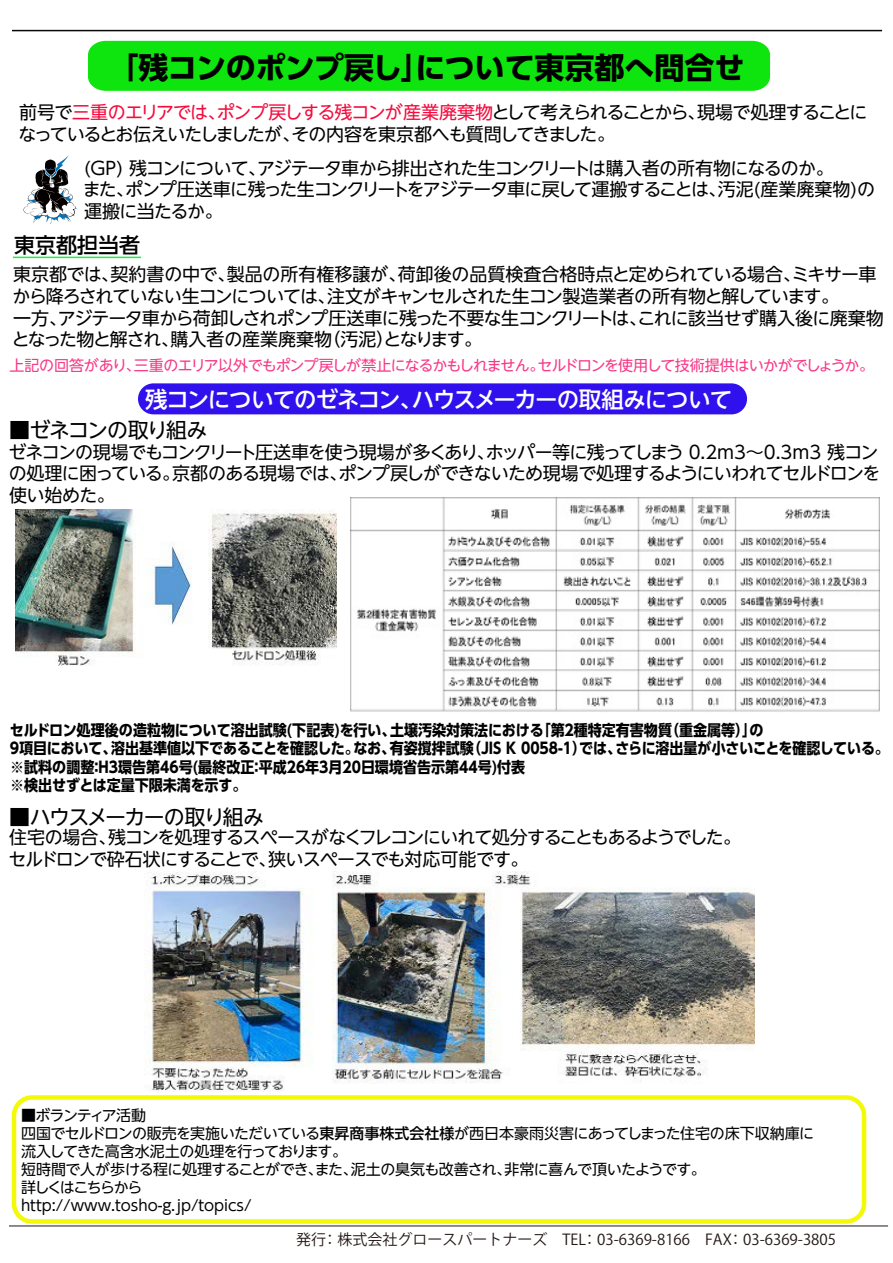
<style>
.page{position:relative;width:893px;height:1263px;background:#fff}
.page>*{position:absolute;margin:0;border:0;box-sizing:border-box;transform-origin:0 0}
.t1{font:700 30px "UD Shin Go Pro";letter-spacing:-.005em;color:#000}
.t2{font:500 22.5px "UD Shin Go NT Pro";letter-spacing:-.045em;color:#fff}
.t3{font:21px "UD Shin Go NT Pro";letter-spacing:-.085em;color:#000}
.t4{font:500 21px "UD Shin Go NT Pro";color:#000}
.t5{font:18px/21.6px "UD Shin Go NT Pro";letter-spacing:-.055em;color:#000}
.t6{font:700 15.45px/18.5px "UD Shin Go Pro";color:#000;scale:.91 1}
.t7{font:15px/18px "UD Shin Go NT Pro";letter-spacing:-.035em;color:#000}
.t8{font:15px "UD Shin Go NT Pro";letter-spacing:-.065em;color:#f73987}
.t9{font:15px "Gothic BBB Pro Medium 90 ms RKSJ H";color:#221815}
.s1{color:#f40c3e}
.s2{font-weight:500}
</style>
<div class="page">
<svg style="left:23px;top:155px;width:55px;height:69px"></svg>
<hr style="left:12px;top:30px;width:870px;height:1px;background:#070707">
<hr style="left:9px;top:1225px;width:879px;height:1px;background:#221815">
<div style="left:88px;top:41px;width:682px;height:50px;background:#0ee50e"></div>
<hr style="left:13px;top:257px;width:128px;height:1px;background:#0ff746">
<div style="left:138px;top:383px;width:609px;height:31px;background:#3011ed;border-radius:15px"></div>
<img style="left:16px;top:509px;width:320px;height:157px">
<img style="left:351px;top:498px;width:528px;height:214px">
<img style="left:146px;top:872px;width:608px;height:220px">
<div style="left:12px;top:1095px;width:854px;height:129px;border:4px solid #f3f906;border-radius:18px"></div>
<h1 class="t1" style="left:109px;top:43px;width:638px">「残コンのポンプ戻し」について東京都へ問合せ</h1>
<p class="t5" style="left:18px;top:101px;width:851px">前号で<span class="s1">三重のエリアでは、ポンプ戻しする残コンが産業廃棄物</span>として考えられることから、現場で処理することになっているとお伝えいたしましたが、その内容を東京都へも質問してきました。</p>
<p class="t5" style="left:83px;top:157px;width:794px">(GP) 残コンについて、アジテータ車から排出された生コンクリートは購入者の所有物になるのか。<br>また、ポンプ圧送車に残った生コンクリートをアジテータ車に戻して運搬することは、汚泥(産業廃棄物)の運搬に当たるか。</p>
<p class="t4" style="left:14px;top:228px;width:127px">東京都担当者</p>
<p class="t5" style="left:12px;top:263px;width:873px">東京都では、契約書の中で、製品の所有権移譲が、荷卸後の品質検査合格時点と定められている場合、ミキサー車から降ろされていない生コンについては、注文がキャンセルされた生コン製造業者の所有物と解しています。<br>一方、アジテータ車から荷卸しされポンプ圧送車に残った不要な生コンクリートは、これに該当せず購入後に廃棄物となった物と解され、購入者の産業廃棄物（汚泥）となります。</p>
<p class="t8" style="left:10px;top:353px;width:866px">上記の回答があり、三重のエリア以外でもポンプ戻しが禁止になるかもしれません。セルドロンを使用して技術提供はいかがでしょうか。</p>
<p class="t2" style="left:145px;top:382px;width:589px">残コンについてのゼネコン、ハウスメーカーの取組みについて</p>
<p class="t3" style="left:9px;top:413px;width:200px">■ゼネコンの取り組み</p>
<p class="t5" style="left:8px;top:441px;width:873px;text-align:justify">ゼネコンの現場でもコンクリート圧送車を使う現場が多くあり、ホッパー等に残ってしまう 0.2m3～0.3m3 残コンの処理に困っている。京都のある現場では、ポンプ戻しができないため現場で処理するようにいわれてセルドロンを使い始めた。</p>
<p class="t6" style="left:8px;top:720px;width:970px">セルドロン処理後の造粒物について溶出試験(下記表)を行い、土壌汚染対策法における「第２種特定有害物質（重金属等）」の<br>９項目において、溶出基準値以下であることを確認した。なお、有姿撹拌試験（JIS K 0058-1）では、さらに溶出量が小さいことを確認している。※試料の調整：H3環告第46号(最終改正：平成26年3月20日環境省告示第44号)付表<br>※検出せずとは定量下限未満を示す。</p>
<p class="t3" style="left:9px;top:800px;width:257px">■ハウスメーカーの取り組み</p>
<p class="t5" style="left:8px;top:826px;width:734px">住宅の場合、残コンを処理するスペースがなくフレコンにいれて処分することもあるようでした。セルドロンで砕石状にすることで、狭いスペースでも対応可能です。</p>
<p class="t7" style="left:21px;top:1106px;width:795px">■ボランティア活動<br>四国でセルドロンの販売を実施いただいている<span class="s2">東昇商事株式会社様</span>が西日本豪雨災害にあってしまった住宅の床下収納庫に流入してきた高含水泥土の処理を行っております。<br>短時間で人が歩ける程に処理することができ、また、泥土の臭気も改善され、非常に喜んで頂いたようです。<br>詳しくはこちらから<br>http://www.tosho-g.jp/topics/</p>
<p class="t9" style="left:296px;top:1231px;width:541px">発行：株式会社グロースパートナーズ　TEL：03-6369-8166　FAX：03-6369-3805</p>
</div>
